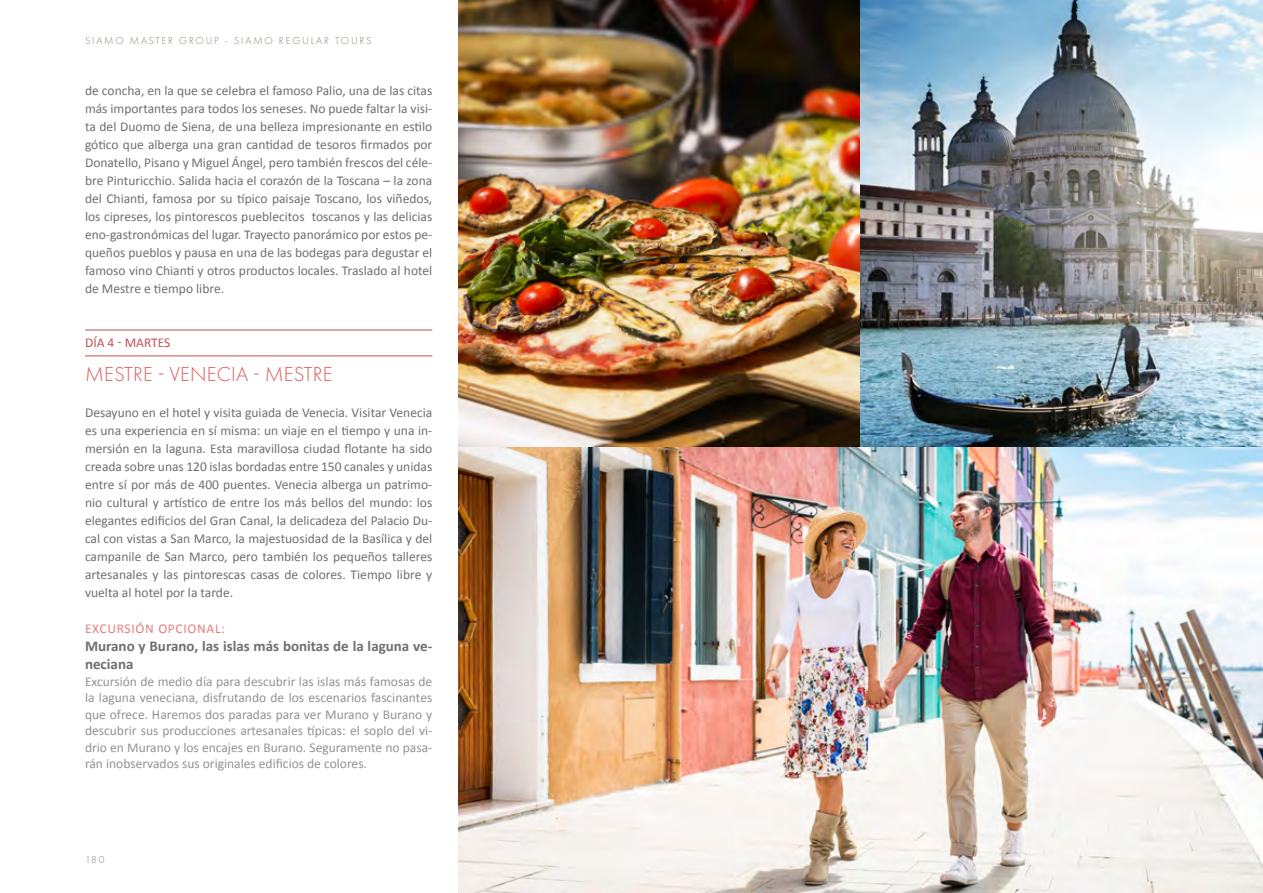
<style>
.page{position:relative;width:1263px;height:893px;background:#fff}
.page>*{position:absolute;margin:0;border:0;box-sizing:border-box;transform-origin:0 0}
.t1{font:300 21px "Futura PT";letter-spacing:.01em;color:#dd5a5f}
.t2{font:700 15px/18px "Calibri";color:#706f6f}
.t3{font:13.5px/18px "Calibri";color:#706f6f;text-align:justify}
.t4{font:13.5px/16.5px "Calibri";color:#929292;text-align:justify}
.t5{font:13.5px "Calibri";letter-spacing:.05em;color:#e57e7c}
.t6{font:13.5px "Calibri";color:#c35054}
.t7{font:300 10.5px "Futura PT";letter-spacing:.17em;color:#8d8577}
</style>
<div class="page">
<img style="left:459px;top:0;width:804px;height:448px">
<img style="left:861px;top:0;width:401px;height:447px">
<img style="left:459px;top:448px;width:804px;height:445px">
<hr style="left:85px;top:330px;width:347px;height:1px;background:#c35054">
<hr style="left:85px;top:356px;width:347px;height:1px;background:#c35054">
<p class="t7" style="left:85px;top:34px;width:288px">SIAMO MASTER GROUP - SIAMO REGULAR TOURS</p>
<p class="t3" style="left:85px;top:81px;width:349px">de concha, en la que se celebra el famoso Palio, una de las citas más importantes para todos los seneses. No puede faltar la visi&shy;ta del Duomo de Siena, de una belleza impresionante en estilo gótico que alberga una gran cantidad de tesoros firmados por Donatello, Pisano y Miguel Ángel, pero también frescos del céle&shy;bre Pinturicchio. Salida hacia el corazón de la Toscana – la zona del Chianti, famosa por su típico paisaje Toscano, los viñedos, los cipreses, los pintorescos pueblecitos toscanos y las delicias eno-gastronómicas del lugar. Trayecto panorámico por estos pe&shy;queños pueblos y pausa en una de las bodegas para degustar el famoso vino Chianti y otros productos locales. Traslado al hotel de Mestre e tiempo libre.</p>
<p class="t6" style="left:85px;top:334px;width:87px">DÍA 4 - MARTES</p>
<h1 class="t1" style="left:85px;top:362px;width:249px">MESTRE - VENECIA - MESTRE</h1>
<p class="t3" style="left:85px;top:403px;width:349px">Desayuno en el hotel y visita guiada de Venecia. Visitar Venecia es una experiencia en sí misma: un viaje en el tiempo y una in&shy;mersión en la laguna. Esta maravillosa ciudad flotante ha sido creada sobre unas 120 islas bordadas entre 150 canales y unidas entre sí por más de 400 puentes. Venecia alberga un patrimo&shy;nio cultural y artístico de entre los más bellos del mundo: los elegantes edificios del Gran Canal, la delicadeza del Palacio Du&shy;cal con vistas a San Marco, la majestuosidad de la Basílica y del campanile de San Marco, pero también los pequeños talleres artesanales y las pintorescas casas de colores. Tiempo libre y vuelta al hotel por la tarde.</p>
<p class="t5" style="left:85px;top:620px;width:141px">EXCURSIÓN OPCIONAL:</p>
<p class="t2" style="left:85px;top:637px;width:349px">Murano y Burano, las islas más bonitas de la laguna ve&shy;neciana</p>
<p class="t4" style="left:85px;top:672px;width:349px">Excursión de medio día para descubrir las islas más famosas de la laguna veneciana, disfrutando de los escenarios fascinantes que ofrece. Haremos dos paradas para ver Murano y Burano y descubrir sus producciones artesanales típicas: el soplo del vi&shy;drio en Murano y los encajes en Burano. Seguramente no pasa&shy;rán inobservados sus originales edificios de colores.</p>
<p class="t7" style="left:85px;top:853px;width:21px">180</p>
</div>
